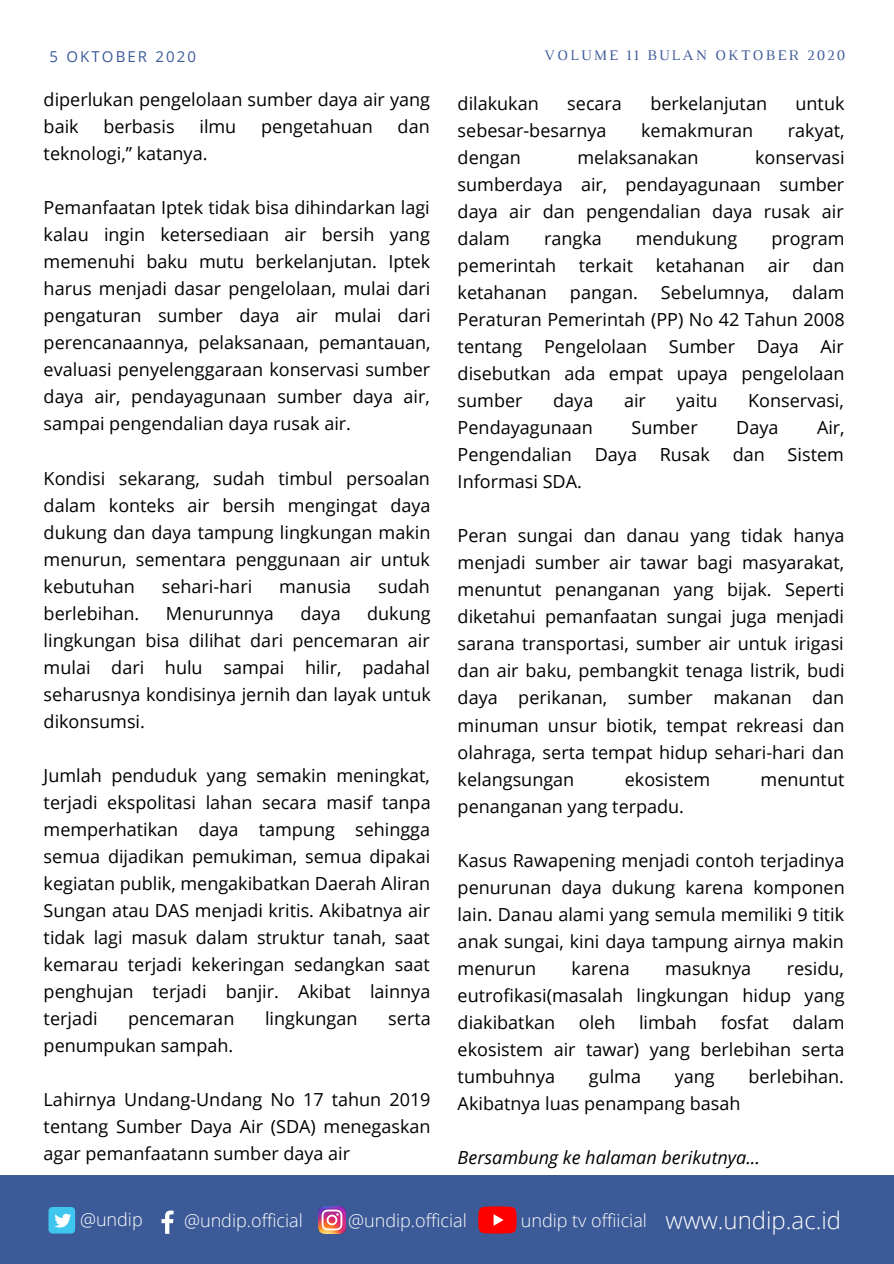
<style>
.page{position:relative;width:894px;height:1264px;background:#fff}
.page>*{position:absolute;margin:0;border:0;box-sizing:border-box;transform-origin:0 0}
.t1{font:300 24px "Open Sans";color:#fff}
.t2{font:18px/27px "Open Sans";color:#000;text-align:justify}
.t3{font:300 18px "Open Sans";color:#fff}
.t4{font:italic 18px "Open Sans";color:#000}
.t5{font:15px "Luthier";letter-spacing:.14em;color:#3d5a98}
.t6{font:15px "Open Sans";letter-spacing:.14em;color:#3d5a98}
</style>
<div class="page">
<div style="left:0;top:1175px;width:893px;height:88px;background:#3d5a98"></div>
<div style="left:48px;top:1206px;width:27px;height:27px;background:#3fc6ee;border-radius:4px"></div>
<svg style="left:54px;top:1213px;width:17px;height:14px"></svg>
<svg style="left:161px;top:1210px;width:12px;height:23px"></svg>
<svg style="left:478px;top:1206px;width:38px;height:27px"></svg>
<img style="left:318px;top:1206px;width:27px;height:27px">
<p class="t6" style="left:50px;top:46px;width:148px">5 OKTOBER 2020</p>
<p class="t5" style="left:544px;top:49px;width:302px">VOLUME 11 BULAN OKTOBER 2020</p>
<p class="t2" style="left:44px;top:86px;width:388px">diperlukan pengelolaan sumber daya air yang baik</p>
<p class="t2" style="left:103px;top:113px;width:73px">berbasis</p>
<p class="t2" style="left:199px;top:113px;width:38px">ilmu</p>
<p class="t2" style="left:261px;top:113px;width:113px">pengetahuan</p>
<p class="t2" style="left:397px;top:113px;width:34px">dan</p>
<p class="t2" style="left:44px;top:140px;width:165px">teknologi,” katanya.</p>
<p class="t2" style="left:44px;top:194px;width:388px">Pemanfaatan Iptek tidak bisa dihindarkan lagi kalau ingin ketersediaan air bersih yang memenuhi baku mutu berkelanjutan. Iptek harus menjadi dasar pengelolaan, mulai dari pengaturan sumber daya air mulai dari perencanaannya, pelaksanaan, pemantauan, evaluasi penyelenggaraan konservasi sumber daya air, pendayagunaan sumber daya air, sampai pengendalian daya rusak air.</p>
<p class="t2" style="left:44px;top:464px;width:388px">Kondisi sekarang, sudah timbul persoalan dalam konteks air bersih mengingat daya dukung dan daya tampung lingkungan makin menurun, sementara penggunaan air untuk kebutuhan</p>
<p class="t2" style="left:162px;top:572px;width:92px">sehari-hari</p>
<p class="t2" style="left:279px;top:572px;width:74px">manusia</p>
<p class="t2" style="left:378px;top:572px;width:53px">sudah</p>
<p class="t2" style="left:44px;top:599px;width:388px;text-indent:323px">dukung lingkungan bisa dilihat dari pencemaran air mulai dari hulu sampai hilir, padahal seharusnya kondisinya jernih dan layak untuk dikonsumsi.</p>
<p class="t2" style="left:44px;top:761px;width:388px">Jumlah penduduk yang semakin meningkat, terjadi ekspolitasi lahan secara masif tanpa memperhatikan daya tampung sehingga semua dijadikan pemukiman, semua dipakai kegiatan publik, mengakibatkan Daerah Aliran Sungan atau DAS menjadi kritis. Akibatnya air tidak lagi masuk dalam struktur tanah, saat kemarau terjadi kekeringan sedangkan saat penghujan terjadi banjir. Akibat lainnya terjadi</p>
<p class="t2" style="left:44px;top:599px;width:97px">berlebihan.</p>
<p class="t2" style="left:166px;top:599px;width:110px">Menurunnya</p>
<p class="t2" style="left:300px;top:599px;width:42px">daya</p>
<p class="t2" style="left:128px;top:1004px;width:108px">pencemaran</p>
<p class="t2" style="left:265px;top:1004px;width:94px">lingkungan</p>
<p class="t2" style="left:388px;top:1004px;width:44px">serta</p>
<p class="t2" style="left:44px;top:1031px;width:191px">penumpukan sampah.</p>
<p class="t2" style="left:44px;top:1085px;width:388px">Lahirnya Undang-Undang No 17 tahun 2019 tentang Sumber Daya Air (SDA) menegaskan agar pemanfaatann sumber daya air</p>
<p class="t2" style="left:457px;top:89px;width:83px">dilakukan</p>
<p class="t2" style="left:567px;top:89px;width:56px">secara</p>
<p class="t2" style="left:650px;top:89px;width:118px">berkelanjutan</p>
<p class="t2" style="left:795px;top:89px;width:50px">untuk</p>
<p class="t2" style="left:457px;top:116px;width:150px">sebesar-besarnya</p>
<p class="t2" style="left:641px;top:116px;width:113px">kemakmuran</p>
<p class="t2" style="left:787px;top:116px;width:58px">rakyat,</p>
<p class="t2" style="left:457px;top:143px;width:65px">dengan</p>
<p class="t2" style="left:577px;top:143px;width:123px">melaksanakan</p>
<p class="t2" style="left:457px;top:143px;width:388px;text-indent:297px">konservasi sumberdaya air, pendayagunaan sumber daya air dan pengendalian daya rusak air dalam</p>
<p class="t2" style="left:544px;top:224px;width:59px">rangka</p>
<p class="t2" style="left:635px;top:224px;width:103px">mendukung</p>
<p class="t2" style="left:771px;top:224px;width:75px">program</p>
<p class="t2" style="left:457px;top:251px;width:100px">pemerintah</p>
<p class="t2" style="left:578px;top:251px;width:56px">terkait</p>
<p class="t2" style="left:655px;top:251px;width:91px">ketahanan</p>
<p class="t2" style="left:767px;top:251px;width:23px">air</p>
<p class="t2" style="left:812px;top:251px;width:34px">dan</p>
<p class="t2" style="left:457px;top:278px;width:91px">ketahanan</p>
<p class="t2" style="left:570px;top:278px;width:69px">pangan.</p>
<p class="t2" style="left:660px;top:278px;width:110px">Sebelumnya,</p>
<p class="t2" style="left:457px;top:278px;width:388px;text-indent:334px">dalam Peraturan Pemerintah (PP) No 42 Tahun 2008 tentang Pengelolaan Sumber Daya Air disebutkan ada empat upaya pengelolaan sumber</p>
<p class="t2" style="left:553px;top:386px;width:42px">daya</p>
<p class="t2" style="left:623px;top:386px;width:23px">air</p>
<p class="t2" style="left:676px;top:386px;width:43px">yaitu</p>
<p class="t2" style="left:748px;top:386px;width:97px">Konservasi,</p>
<p class="t2" style="left:457px;top:413px;width:137px">Pendayagunaan</p>
<p class="t2" style="left:631px;top:413px;width:68px">Sumber</p>
<p class="t2" style="left:736px;top:413px;width:44px">Daya</p>
<p class="t2" style="left:816px;top:413px;width:29px">Air,</p>
<p class="t2" style="left:457px;top:440px;width:116px">Pengendalian</p>
<p class="t2" style="left:594px;top:440px;width:44px">Daya</p>
<p class="t2" style="left:659px;top:440px;width:52px">Rusak</p>
<p class="t2" style="left:732px;top:440px;width:34px">dan</p>
<p class="t2" style="left:787px;top:440px;width:58px">Sistem</p>
<p class="t2" style="left:457px;top:467px;width:126px">Informasi SDA.</p>
<p class="t2" style="left:457px;top:522px;width:388px">Peran sungai dan danau yang tidak hanya menjadi sumber air tawar bagi masyarakat, menuntut penanganan yang bijak. Seperti diketahui pemanfaatan sungai juga menjadi sarana transportasi, sumber air untuk irigasi dan air baku, pembangkit tenaga listrik, budi daya perikanan, sumber makanan dan minuman unsur biotik, tempat rekreasi dan olahraga, serta tempat hidup sehari-hari dan kelangsungan</p>
<p class="t2" style="left:624px;top:765px;width:87px">ekosistem</p>
<p class="t2" style="left:760px;top:765px;width:85px">menuntut</p>
<p class="t2" style="left:457px;top:792px;width:228px">penanganan yang terpadu.</p>
<p class="t2" style="left:457px;top:846px;width:388px">Kasus Rawapening menjadi contoh terjadinya penurunan daya dukung karena komponen lain. Danau alami yang semula memiliki 9 titik anak sungai, kini daya tampung airnya makin menurun</p>
<p class="t2" style="left:457px;top:954px;width:388px;text-indent:329px">residu, eutrofikasi(masalah lingkungan hidup yang diakibatkan</p>
<p class="t2" style="left:571px;top:954px;width:59px">karena</p>
<p class="t2" style="left:665px;top:954px;width:87px">masuknya</p>
<p class="t2" style="left:578px;top:1008px;width:38px">oleh</p>
<p class="t2" style="left:639px;top:1008px;width:59px">limbah</p>
<p class="t2" style="left:720px;top:1008px;width:50px">fosfat</p>
<p class="t2" style="left:457px;top:1008px;width:388px;text-indent:334px">dalam ekosistem air tawar) yang berlebihan serta tumbuhnya</p>
<p class="t2" style="left:588px;top:1062px;width:54px">gulma</p>
<p class="t2" style="left:674px;top:1062px;width:41px">yang</p>
<p class="t2" style="left:748px;top:1062px;width:97px">berlebihan.</p>
<p class="t2" style="left:457px;top:1089px;width:284px">Akibatnya luas penampang basah</p>
<p class="t4" style="left:457px;top:1144px;width:304px">Bersambung ke halaman berikutnya...</p>
<p class="t3" style="left:80px;top:1207px;width:64px">@undip</p>
<p class="t3" style="left:184px;top:1207px;width:120px">@undip.official</p>
<p class="t3" style="left:348px;top:1207px;width:120px">@undip.official</p>
<p class="t3" style="left:520px;top:1207px;width:128px">undip tv offiicial</p>
<h1 class="t1" style="left:665px;top:1203px;width:177px">www.undip.ac.id</h1>
</div>
